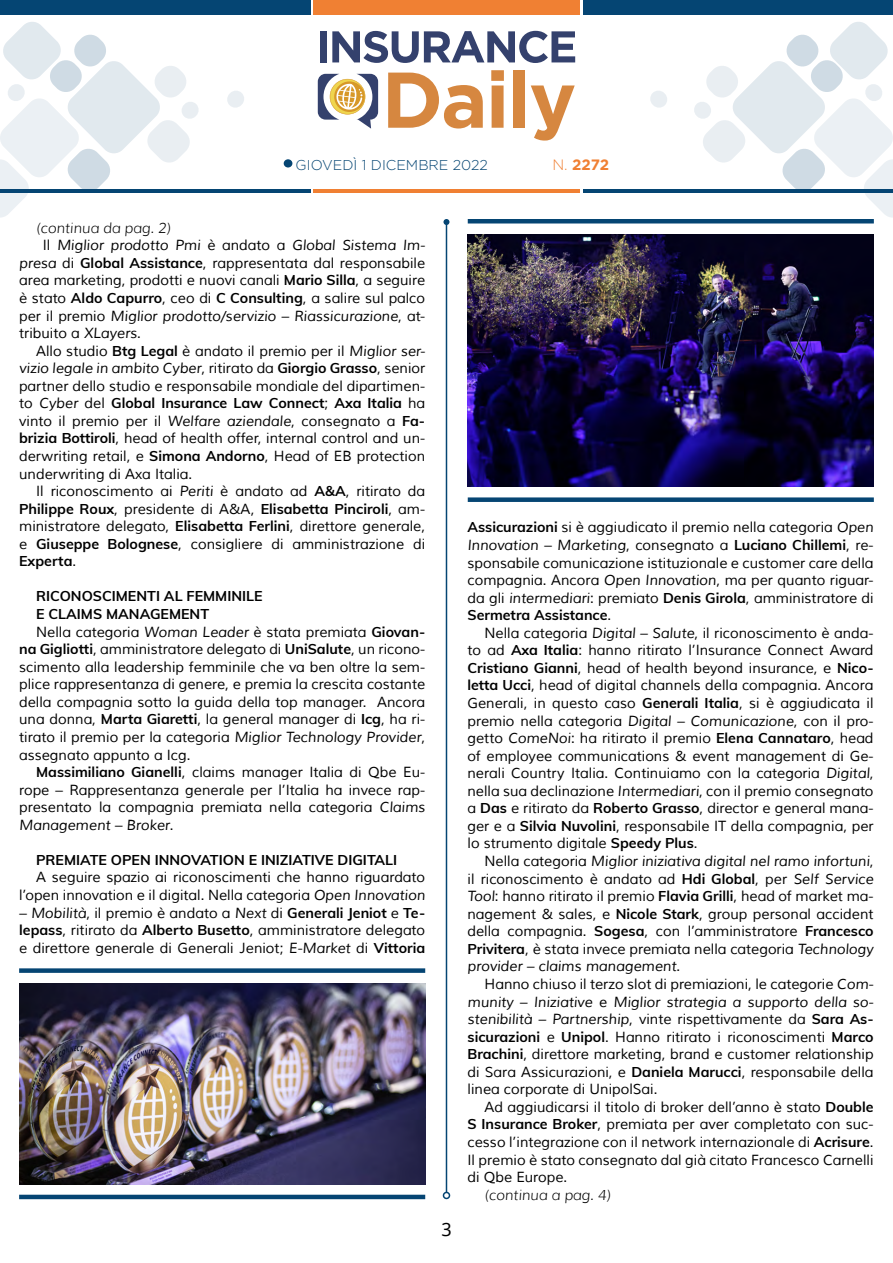
<style>
.page{position:relative;width:893px;height:1263px;background:#fff}
.page>*{position:absolute;margin:0;border:0;box-sizing:border-box;transform-origin:0 0}
.t1{font:18px "Noto Sans";color:#000}
.t2{font:700 15px "Gotham";color:#f08033}
.t3{font:14.25px/17.5px "Muli";color:#000;text-align:justify}
.t4{font:700 14.25px "Muli";color:#000}
.t5{font:italic 14.25px "Muli";color:#000}
.t6{font:italic 300 14.25px "Muli";color:#000}
.t7{font:300 14.25px "Gotham";color:#054573}
.s1{font-weight:300}
.s2{font-style:normal}
.s3{font-style:italic}
.s4{font-weight:700}
.s5{font-weight:700;font-style:normal}
.s6{font-weight:400}
.s7{font-weight:400;font-style:italic}
</style>
<div class="page">
<div style="left:0;top:0;width:310px;height:15px;background:#054573"></div>
<div style="left:313px;top:0;width:266px;height:15px;background:#f08033"></div>
<hr style="left:0;top:189px;width:310px;height:3px;background:#054573">
<hr style="left:313px;top:189px;width:266px;height:3px;background:#f08033">
<div style="left:284px;top:159px;width:8px;height:8px;background:#054573;border-radius:50%"></div>
<svg style="left:650px;top:91px;width:17px;height:17px"></svg>
<svg style="left:227px;top:91px;width:17px;height:17px"></svg>
<svg style="left:693px;top:22px;width:200px;height:196px"></svg>
<svg style="left:0;top:22px;width:199px;height:196px"></svg>
<hr style="left:583px;top:189px;width:310px;height:3px;background:#054573">
<div style="left:583px;top:0;width:310px;height:15px;background:#054573"></div>
<svg style="left:318px;top:74px;width:60px;height:55px"></svg>
<svg style="left:388px;top:73px;width:95px;height:56px"></svg>
<svg style="left:491px;top:70px;width:13px;height:58px"></svg>
<div style="left:513px;top:70px;width:12px;height:58px;background:#d68740"></div>
<svg style="left:531px;top:85px;width:44px;height:56px"></svg>
<div style="left:320px;top:31px;width:6px;height:31px;background:#34416d"></div>
<svg style="left:332px;top:31px;width:243px;height:32px"></svg>
<hr style="left:446px;top:222px;width:1px;height:970px;background:#054573">
<svg style="left:443px;top:219px;width:6px;height:6px"></svg>
<div style="left:443px;top:1192px;width:7px;height:7px;border:2px solid #054573;border-radius:50%"></div>
<img style="left:468px;top:234px;width:406px;height:253px">
<img style="left:19px;top:983px;width:406px;height:201px">
<hr style="left:468px;top:219px;width:406px;height:4px;background:#054573">
<div style="left:19px;top:968px;width:406px;height:5px;background:#054573"></div>
<div style="left:468px;top:497px;width:406px;height:5px;background:#054573"></div>
<hr style="left:19px;top:1195px;width:406px;height:4px;background:#054573">
<p class="t7" style="left:296px;top:157px;width:194px">GIOVEDÌ 1 DICEMBRE 2022</p>
<p class="t2" style="left:552px;top:156px;width:58px"><span class="s1">N.</span> 2272</p>
<p class="t6" style="left:36px;top:219px;width:136px">(continua da pag. 2)</p>
<p class="t5" style="left:43px;top:237px;width:384px"><span class="s2">Il</span> Miglior prodotto Pmi <span class="s2">è andato a</span> Global Sistema Im-</p>
<p class="t3" style="left:19px;top:254px;width:408px"><span class="s3">presa</span> di <span class="s4">Global Assistance</span>, rappresentata dal responsabile</p>
<p class="t3" style="left:19px;top:272px;width:408px">area marketing, prodotti e nuovi canali <span class="s4">Mario Silla</span>, a seguire</p>
<p class="t3" style="left:19px;top:290px;width:408px">è stato <span class="s4">Aldo Capurro</span>, ceo di <span class="s4">C Consulting</span>, a salire sul palco</p>
<p class="t5" style="left:19px;top:307px;width:408px"><span class="s2">per il premio</span> Miglior prodotto/servizio – Riassicurazione<span class="s2">, at-</span></p>
<p class="t3" style="left:19px;top:325px;width:123px">tribuito a <span class="s3">XLayers</span>.</p>
<p class="t3" style="left:36px;top:342px;width:391px">Allo studio <span class="s4">Btg Legal</span> è andato il premio per il <span class="s3">Miglior ser-</span></p>
<p class="t5" style="left:19px;top:360px;width:408px">vizio legale in ambito Cyber<span class="s2">, ritirato da</span> <span class="s5">Giorgio Grasso</span><span class="s2">, senior</span></p>
<p class="t3" style="left:19px;top:377px;width:408px">partner dello studio e responsabile mondiale del dipartimen-</p>
<p class="t4" style="left:19px;top:393px;width:408px"><span class="s6">to</span> <span class="s7">Cyber</span> <span class="s6">del</span> Global Insurance Law Connect<span class="s6">;</span> Axa Italia <span class="s6">ha</span></p>
<p class="t3" style="left:19px;top:412px;width:408px">vinto il premio per il <span class="s3">Welfare aziendale</span>, consegnato a <span class="s4">Fa-</span></p>
<p class="t3" style="left:19px;top:430px;width:408px"><span class="s4">brizia Bottiroli</span>, head of health offer, internal control and un-</p>
<p class="t3" style="left:19px;top:448px;width:408px">derwriting retail, e <span class="s4">Simona Andorno</span>, Head of EB protection</p>
<p class="t3" style="left:19px;top:465px;width:175px">underwriting di Axa Italia.</p>
<p class="t3" style="left:36px;top:483px;width:391px">Il riconoscimento ai <span class="s3">Periti</span> è andato ad <span class="s4">A&amp;A</span>, ritirato da</p>
<p class="t4" style="left:19px;top:498px;width:408px">Philippe Roux<span class="s6">, presidente di A&amp;A,</span> Elisabetta Pinciroli<span class="s6">, am-</span></p>
<p class="t3" style="left:19px;top:518px;width:408px">ministratore delegato, <span class="s4">Elisabetta Ferlini</span>, direttore generale,</p>
<p class="t3" style="left:19px;top:535px;width:408px">e <span class="s4">Giuseppe Bolognese</span>, consigliere di amministrazione di</p>
<p class="t4" style="left:19px;top:551px;width:59px">Experta<span class="s6">.</span></p>
<p class="t4" style="left:36px;top:586px;width:228px">RICONOSCIMENTI AL FEMMINILE</p>
<p class="t4" style="left:36px;top:603px;width:175px">E CLAIMS MANAGEMENT</p>
<p class="t3" style="left:36px;top:623px;width:391px">Nella categoria <span class="s3">Woman Leader</span> è stata premiata <span class="s4">Giovan-</span></p>
<p class="t3" style="left:19px;top:641px;width:408px"><span class="s4">na Gigliotti</span>, amministratore delegato di <span class="s4">UniSalute</span>, un ricono-</p>
<p class="t3" style="left:19px;top:658px;width:408px">scimento alla leadership femminile che va ben oltre la sem-</p>
<p class="t3" style="left:19px;top:676px;width:408px">plice rappresentanza di genere, e premia la crescita costante</p>
<p class="t3" style="left:19px;top:693px;width:408px">della compagnia sotto la guida della top manager. Ancora</p>
<p class="t3" style="left:19px;top:711px;width:408px">una donna, <span class="s4">Marta Giaretti</span>, la general manager di <span class="s4">Icg</span>, ha ri-</p>
<p class="t3" style="left:19px;top:728px;width:408px">tirato il premio per la categoria <span class="s3">Miglior Technology Provider</span>,</p>
<p class="t3" style="left:19px;top:746px;width:173px">assegnato appunto a Icg.</p>
<p class="t3" style="left:36px;top:764px;width:391px"><span class="s4">Massimiliano Gianelli</span>, claims manager Italia di Qbe Eu-</p>
<p class="t3" style="left:19px;top:781px;width:408px">rope – Rappresentanza generale per l’Italia ha invece rap-</p>
<p class="t3" style="left:19px;top:799px;width:408px">presentato la compagnia premiata nella categoria <span class="s3">Claims</span></p>
<p class="t5" style="left:19px;top:816px;width:156px">Management – Broker<span class="s2">.</span></p>
<p class="t4" style="left:36px;top:849px;width:363px">PREMIATE OPEN INNOVATION E INIZIATIVE DIGITALI</p>
<p class="t3" style="left:19px;top:869px;width:408px;text-align:right">A seguire spazio ai riconoscimenti che hanno riguardato l’open innovation e il digital. Nella categoria <span class="s3">Open Innovation</span></p>
<p class="t3" style="left:19px;top:904px;width:408px"><span class="s3">– Mobilità</span>, il premio è andato a <span class="s3">Next</span> di <span class="s4">Generali Jeniot</span> e <span class="s4">Te&shy;lepass</span>, ritirato da <span class="s4">Alberto Busetto</span>, amministratore delegato e direttore generale di Generali Jeniot; <span class="s3">E-Market</span> di <span class="s4">Vittoria</span></p>
<p class="t1" style="left:441px;top:1217px;width:12px">3</p>
<p class="t3" style="left:467px;top:519px;width:408px"><span class="s4">Assicurazioni</span> si è aggiudicato il premio nella categoria <span class="s3">Open Innovation – Marketing</span>, consegnato a <span class="s4">Luciano Chillemi</span>, re&shy;sponsabile comunicazione istituzionale e customer care della compagnia. Ancora <span class="s3">Open Innovation</span>, ma per quanto riguar&shy;da gli <span class="s3">intermediari</span>: premiato <span class="s4">Denis Girola</span>, amministratore di <span class="s4">Sermetra Assistance</span>.</p>
<p class="t3" style="left:467px;top:624px;width:408px;text-indent:17px">Nella categoria <span class="s3">Digital – Salute</span>, il riconoscimento è anda&shy;to ad <span class="s4">Axa Italia</span>: hanno ritirato l’Insurance Connect Award <span class="s4">Cristiano Gianni</span>, head of health beyond insurance, e <span class="s4">Nico&shy;letta Ucci</span>, head of digital channels della compagnia. Ancora Generali, in questo caso <span class="s4">Generali Italia</span>, si è aggiudicata il premio nella categoria <span class="s3">Digital – Comunicazione</span>, con il pro&shy;getto <span class="s3">ComeNoi</span>: ha ritirato il premio <span class="s4">Elena Cannataro</span>, head of employee communications &amp; event management di Ge&shy;nerali Country Italia. Continuiamo con la categoria <span class="s3">Digital</span>, nella sua declinazione <span class="s3">Intermediari</span>, con il premio consegnato a <span class="s4">Das</span> e ritirato da <span class="s4">Roberto Grasso</span>, director e general mana&shy;ger e a <span class="s4">Silvia Nuvolini</span>, responsabile IT della compagnia, per lo strumento digitale <span class="s4">Speedy Plus</span>.</p>
<p class="t3" style="left:467px;top:853px;width:408px;text-indent:17px">Nella categoria <span class="s3">Miglior iniziativa digital nel ramo infortuni</span>, il riconoscimento è andato ad <span class="s4">Hdi Global</span>, per <span class="s3">Self Service Tool</span>: hanno ritirato il premio <span class="s4">Flavia Grilli</span>, head of market ma&shy;nagement &amp; sales, e <span class="s4">Nicole Stark</span>, group personal accident della compagnia. <span class="s4">Sogesa</span>, con l’amministratore <span class="s4">Francesco Privitera</span>, è stata invece premiata nella categoria <span class="s3">Technology provider – claims management</span>.</p>
<p class="t3" style="left:467px;top:975px;width:408px;text-indent:17px">Hanno chiuso il terzo slot di premiazioni, le categorie <span class="s3">Com&shy;munity – Iniziative</span> e <span class="s3">Miglior strategia a supporto della so&shy;stenibilità – Partnership</span>, vinte rispettivamente da <span class="s4">Sara As&shy;sicurazioni</span> e <span class="s4">Unipol</span>. Hanno ritirato i riconoscimenti <span class="s4">Marco Brachini</span>, direttore marketing, brand e customer relationship di Sara Assicurazioni, e <span class="s4">Daniela Marucci</span>, responsabile della linea corporate di UnipolSai.</p>
<p class="t3" style="left:467px;top:1098px;width:408px;text-indent:17px">Ad aggiudicarsi il titolo di broker dell’anno è stato <span class="s4">Double S Insurance Broker</span>, premiata per aver completato con suc&shy;cesso l’integrazione con il network internazionale di <span class="s4">Acrisure</span>.<br>Il premio è stato consegnato dal già citato Francesco Carnelli di Qbe Europe.</p>
<p class="t6" style="left:485px;top:1186px;width:128px">(continua a pag. 4)</p>
</div>
